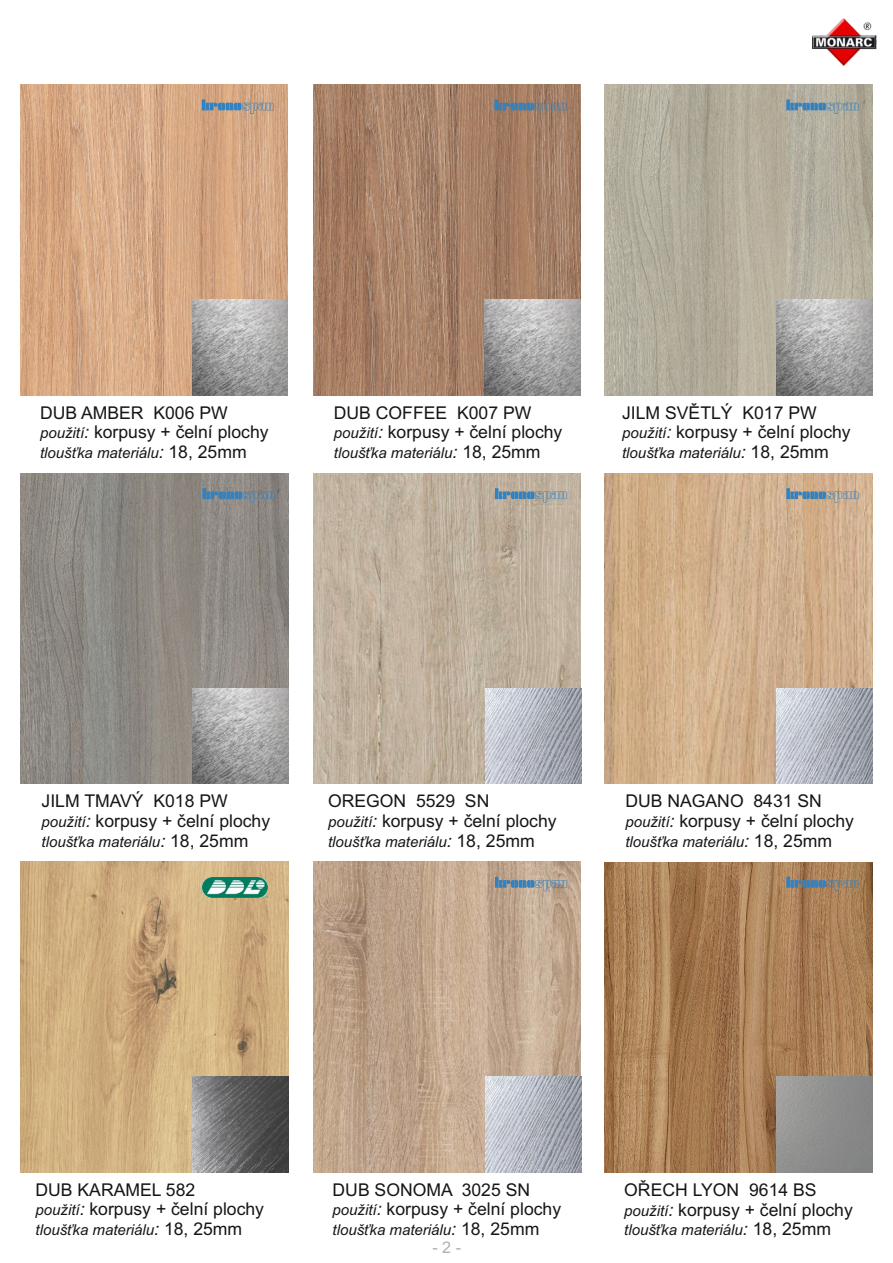
<style>
.page{position:relative;width:893px;height:1263px;background:#fff}
.page>*{position:absolute;margin:0;border:0;box-sizing:border-box;transform-origin:0 0}
.t1{font:17.55px/19.6px "Arial";color:#151616}
.t2{font:16.05px "Arial";color:#afb0b0}
.t3{font:italic 15px "Arial";color:#151616}
.s1{font-style:italic;font-size:15px}
.s2{font-style:italic}
.s3{font-size:17.55px}
.s4{font-style:normal;font-size:17.55px}
</style>
<div class="page">
<img style="left:21px;top:862px;width:267px;height:310px">
<img style="left:313px;top:862px;width:268px;height:310px">
<img style="left:604px;top:473px;width:268px;height:311px">
<img style="left:313px;top:473px;width:268px;height:311px">
<img style="left:21px;top:473px;width:267px;height:311px">
<img style="left:604px;top:85px;width:268px;height:310px">
<img style="left:313px;top:85px;width:267px;height:310px">
<img style="left:485px;top:299px;width:95px;height:96px">
<img style="left:21px;top:85px;width:267px;height:310px">
<img style="left:192px;top:299px;width:96px;height:96px">
<img style="left:604px;top:862px;width:268px;height:310px">
<img style="left:777px;top:688px;width:95px;height:96px">
<img style="left:485px;top:1077px;width:96px;height:95px">
<img style="left:193px;top:688px;width:95px;height:96px">
<img style="left:777px;top:299px;width:95px;height:96px">
<img style="left:485px;top:688px;width:96px;height:96px">
<img style="left:777px;top:1077px;width:95px;height:95px">
<svg style="left:786px;top:99px;width:72px;height:15px"></svg>
<svg style="left:202px;top:488px;width:73px;height:15px"></svg>
<svg style="left:495px;top:877px;width:72px;height:14px"></svg>
<svg style="left:202px;top:99px;width:72px;height:15px"></svg>
<svg style="left:494px;top:99px;width:72px;height:15px"></svg>
<svg style="left:495px;top:488px;width:72px;height:15px"></svg>
<svg style="left:786px;top:877px;width:72px;height:14px"></svg>
<svg style="left:786px;top:488px;width:72px;height:15px"></svg>
<img style="left:812px;top:19px;width:64px;height:46px">
<img style="left:193px;top:1077px;width:95px;height:95px">
<img style="left:203px;top:877px;width:64px;height:21px">
<p class="t1" style="left:40px;top:404px;width:230px">DUB AMBER K006 PW <span class="s1">použití</span><span class="s2">:</span> korpusy + čelní plochy</p>
<p class="t3" style="left:40px;top:447px;width:208px">tloušťka materiálu<span class="s3">:</span> <span class="s4">18, 25mm</span></p>
<p class="t1" style="left:334px;top:404px;width:230px">DUB COFFEE K007 PW <span class="s1">použití</span><span class="s2">:</span> korpusy + čelní plochy</p>
<p class="t3" style="left:334px;top:447px;width:208px">tloušťka materiálu<span class="s3">:</span> <span class="s4">18, 25mm</span></p>
<p class="t1" style="left:622px;top:404px;width:230px">JILM SVĚTLÝ K017 PW <span class="s1">použití</span><span class="s2">:</span> korpusy + čelní plochy</p>
<p class="t3" style="left:622px;top:447px;width:208px">tloušťka materiálu<span class="s3">:</span> <span class="s4">18, 25mm</span></p>
<p class="t1" style="left:42px;top:793px;width:230px">JILM TMAVÝ K018 PW <span class="s1">použití</span><span class="s2">:</span> korpusy + čelní plochy</p>
<p class="t3" style="left:42px;top:836px;width:208px">tloušťka materiálu<span class="s3">:</span> <span class="s4">18, 25mm</span></p>
<p class="t1" style="left:328px;top:793px;width:230px">OREGON 5529 SN<br><span class="s1">použití</span><span class="s2">:</span> korpusy + čelní plochy</p>
<p class="t3" style="left:328px;top:836px;width:208px">tloušťka materiálu<span class="s3">:</span> <span class="s4">18, 25mm</span></p>
<p class="t1" style="left:625px;top:793px;width:230px">DUB NAGANO 8431 SN <span class="s1">použití</span><span class="s2">:</span> korpusy + čelní plochy</p>
<p class="t3" style="left:625px;top:836px;width:208px">tloušťka materiálu<span class="s3">:</span> <span class="s4">18, 25mm</span></p>
<p class="t1" style="left:36px;top:1181px;width:230px">DUB KARAMEL 582<br><span class="s1">použití</span><span class="s2">:</span> korpusy + čelní plochy</p>
<p class="t3" style="left:36px;top:1224px;width:208px">tloušťka materiálu<span class="s3">:</span> <span class="s4">18, 25mm</span></p>
<p class="t1" style="left:333px;top:1181px;width:230px">DUB SONOMA 3025 SN <span class="s1">použití</span><span class="s2">:</span> korpusy + čelní plochy</p>
<p class="t3" style="left:333px;top:1224px;width:208px">tloušťka materiálu<span class="s3">:</span> <span class="s4">18, 25mm</span></p>
<p class="t2" style="left:432px;top:1241px;width:30px">- 2 -</p>
<p class="t1" style="left:624px;top:1181px;width:230px">OŘECH LYON 9614 BS <span class="s1">použití</span><span class="s2">:</span> korpusy + čelní plochy</p>
<p class="t3" style="left:624px;top:1224px;width:208px">tloušťka materiálu<span class="s3">:</span> <span class="s4">18, 25mm</span></p>
</div>
